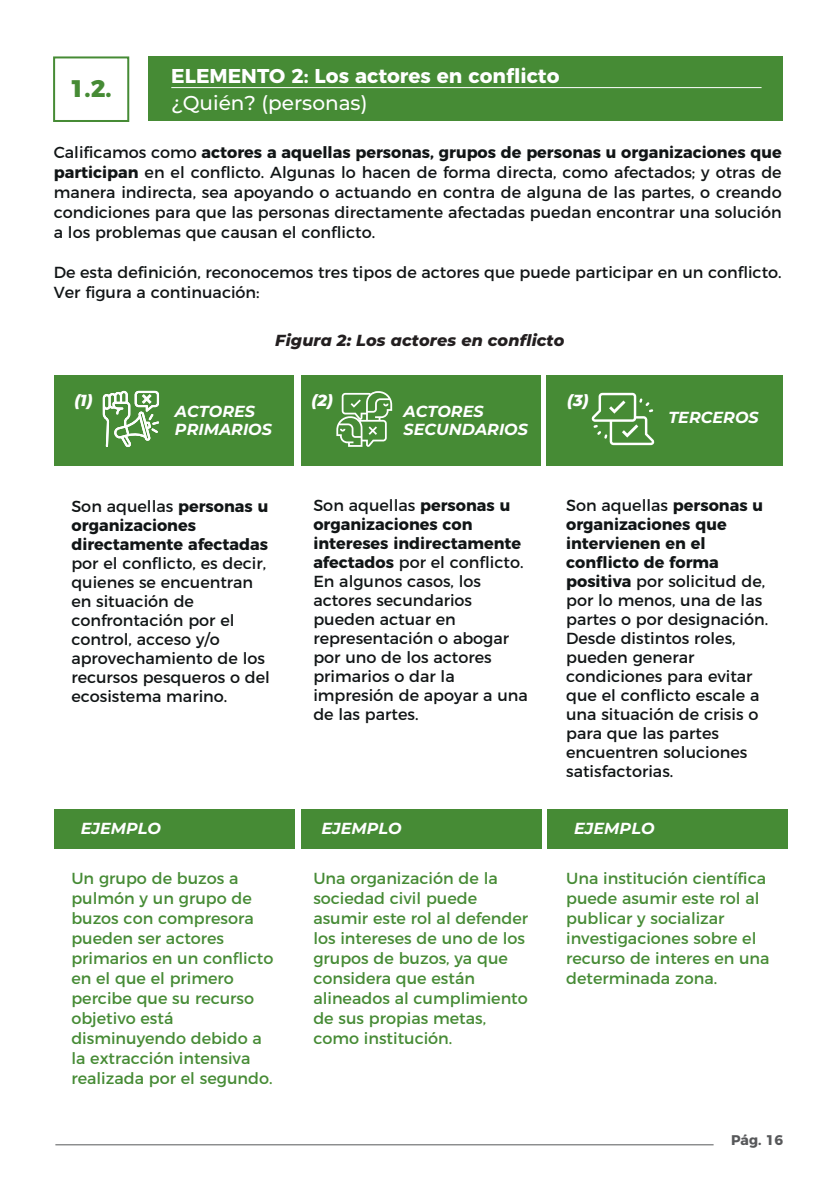
<style>
.page{position:relative;width:840px;height:1191px;background:#fff}
.page>*{position:absolute;margin:0;border:0;box-sizing:border-box;transform-origin:0 0}
.t1{font:800 24px "Montserrat";color:#468b35}
.t2{font:700 20px "Montserrat";color:#fff}
.t3{font:500 20px "Montserrat";color:#fff}
.t4{font:16px/19px "Montserrat";color:#111516}
.t5{font:16px/20px "Montserrat";color:#468b35}
.t6{font:italic 700 16px/18px "Montserrat";color:#fff}
.t7{font:700 16px/19px "Montserrat";color:#111516}
.t8{font:italic 800 16px "Montserrat";letter-spacing:.01em;color:#231f20}
.t9{font:italic 800 16px "Montserrat";color:#fff}
.t10{font:700 14px "Montserrat";color:#57585a}
.s1{font-weight:700}
.s2{font-weight:400}
</style>
<div class="page">
<div style="left:54px;top:809px;width:240px;height:40px;background:#468b35"></div>
<div style="left:301px;top:809px;width:240px;height:40px;background:#468b35"></div>
<div style="left:546px;top:809px;width:241px;height:40px;background:#468b35"></div>
<div style="left:54px;top:375px;width:240px;height:90px;background:#468b35"></div>
<div style="left:301px;top:375px;width:239px;height:90px;background:#468b35"></div>
<div style="left:546px;top:375px;width:236px;height:90px;background:#468b35"></div>
<div style="left:53px;top:56px;width:76px;height:66px;border:2px solid #468b35"></div>
<hr style="left:55px;top:1144px;width:658px;height:1px;background:#57585a">
<svg style="left:103px;top:391px;width:56px;height:75px"></svg>
<svg style="left:336px;top:391px;width:56px;height:56px"></svg>
<svg style="left:591px;top:393px;width:63px;height:52px"></svg>
<div style="left:149px;top:57px;width:633px;height:64px;background:#468b35"></div>
<hr style="left:171px;top:87px;width:590px;height:1px;background:#fff">
<h1 class="t1" style="left:70px;top:68px;width:43px">1.2.</h1>
<p class="t2" style="left:171px;top:59px;width:389px">ELEMENTO 2: Los actores en conflicto</p>
<p class="t3" style="left:171px;top:89px;width:197px">¿Quién? (personas)</p>
<p class="t4" style="left:54px;top:141px;width:729px;line-height:20px;text-align:justify">Calificamos como <span class="s1">actores a aquellas personas, grupos de personas u organizaciones que participan</span> en el conflicto. Algunas lo hacen de forma directa, como afectados; y otras de manera indirecta, sea apoyando o actuando en contra de alguna de las partes, o creando condiciones para que las personas directamente afectadas puedan encontrar una solución a los problemas que causan el conflicto.</p>
<p class="t4" style="left:54px;top:261px;width:729px;line-height:20px">De esta definición, reconocemos tres tipos de actores que puede participar en un conflicto.<br>Ver figura a continuación:</p>
<p class="t9" style="left:74px;top:388px;width:20px">(1)</p>
<p class="t8" style="left:275px;top:328px;width:290px">Figura 2: Los actores en conflicto</p>
<p class="t6" style="left:175px;top:402px;width:98px">ACTORES<br>PRIMARIOS</p>
<p class="t9" style="left:311px;top:388px;width:23px">(2)</p>
<p class="t6" style="left:403px;top:402px;width:126px">ACTORES<br>SECUNDARIOS</p>
<p class="t9" style="left:567px;top:388px;width:23px">(3)</p>
<p class="t6" style="left:668px;top:408px;width:92px">TERCEROS</p>
<p class="t7" style="left:71px;top:495px;width:198px"><span class="s2">Son aquellas</span> personas u organizaciones directamente afectadas</p>
<p class="t4" style="left:71px;top:552px;width:200px">por el conflicto, es decir, quienes se encuentran en situación de confrontación por el control, acceso y/o aprovechamiento de los recursos pesqueros o del ecosistema marino.</p>
<p class="t4" style="left:313px;top:494px;width:216px">Son aquellas <span class="s1">personas u organizaciones con intereses indirectamente afectados</span> por el conflicto.<br>En algunos casos, los actores secundarios pueden actuar en representación o abogar por uno de los actores primarios o dar la impresión de apoyar a una de las partes.</p>
<p class="t4" style="left:566px;top:494px;width:203px">Son aquellas <span class="s1">personas u organizaciones que intervienen en el conflicto de forma positiva</span> por solicitud de, por lo menos, una de las partes o por designación.<br>Desde distintos roles, pueden generar condiciones para evitar que el conflicto escale a una situación de crisis o para que las partes encuentren soluciones satisfactorias.</p>
<p class="t6" style="left:81px;top:819px;width:82px">EJEMPLO</p>
<p class="t6" style="left:321px;top:819px;width:82px">EJEMPLO</p>
<p class="t6" style="left:574px;top:819px;width:82px">EJEMPLO</p>
<p class="t5" style="left:566px;top:866px;width:205px">Una institución científica puede asumir este rol al publicar y socializar investigaciones sobre el recurso de interes en una determinada zona.</p>
<p class="t5" style="left:313px;top:866px;width:216px">Una organización de la sociedad civil puede asumir este rol al defender los intereses de uno de los grupos de buzos, ya que considera que están alineados al cumplimiento de sus propias metas, como institución.</p>
<p class="t5" style="left:71px;top:866px;width:203px">Un grupo de buzos a pulmón y un grupo de buzos con compresora pueden ser actores primarios en un conflicto en el que el primero percibe que su recurso objetivo está disminuyendo debido a la extracción intensiva realizada por el segundo.</p>
<p class="t10" style="left:730px;top:1128px;width:53px">Pág. 16</p>
</div>
